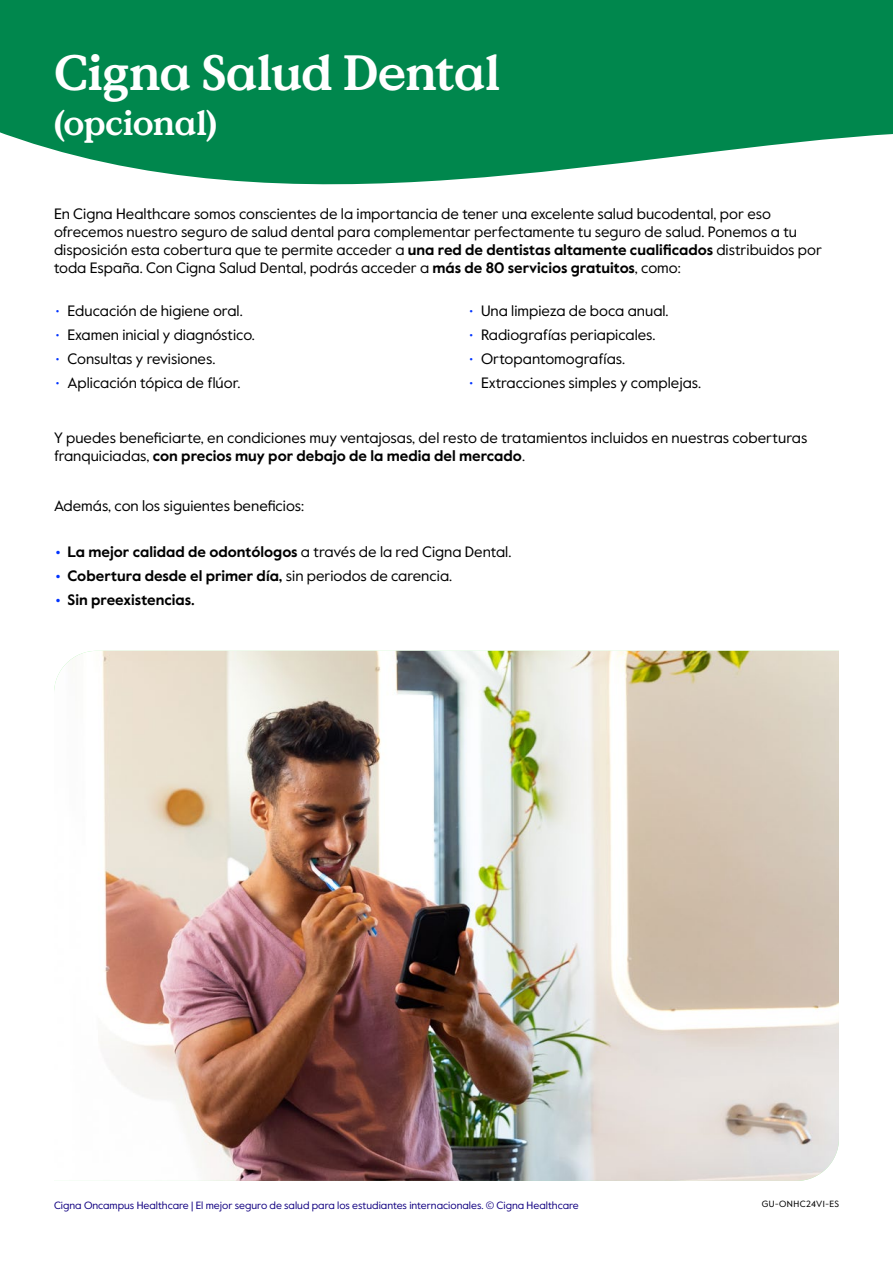
<style>
.page{position:relative;width:893px;height:1263px;background:#fff}
.page>*{position:absolute;margin:0;border:0;box-sizing:border-box;transform-origin:0 0}
.t1{font:700 49.5px "Value Serif Pro";letter-spacing:-.025em;color:#fff}
.t2{font:700 34.5px "Value Serif Pro";letter-spacing:-.02em;color:#fff}
.t3{font:15px/18px "Value Sans Pro";color:#000}
.t4{font:700 15px "Value Sans Pro";color:#000}
.t5{font:10.5px "Value Sans Pro";color:#110081}
.t6{font:9px "Value Sans Pro";letter-spacing:.04em;color:#000}
.s1{font-weight:700}
.s2{color:#03f}
.s3{font-weight:400}
</style>
<div class="page">
<svg style="left:0;top:0;width:893px;height:185px;background:#1c9460"></svg>
<img style="left:54px;top:651px;width:785px;height:530px">
<h1 class="t1" style="left:54px;top:43px;width:448px">Cigna Salud Dental</h1>
<h2 class="t2" style="left:54px;top:102px;width:165px">(opcional)</h2>
<p class="t3" style="left:54px;top:205px;width:769px">En Cigna Healthcare somos conscientes de la importancia de tener una excelente salud bucodental, por eso ofrecemos nuestro seguro de salud dental para complementar perfectamente tu seguro de salud. Ponemos a tu disposición esta cobertura que te permite acceder a <span class="s1">una red de dentistas altamente cualificados</span> distribuidos por toda España. Con Cigna Salud Dental, podrás acceder a <span class="s1">más de 80 servicios gratuitos</span>, como:</p>
<p class="t3" style="left:55px;top:302px;width:189px"><span class="s2">•</span> Educación de higiene oral.</p>
<p class="t3" style="left:55px;top:326px;width:201px"><span class="s2">•</span> Examen inicial y diagnóstico.</p>
<p class="t3" style="left:55px;top:350px;width:161px"><span class="s2">•</span> Consultas y revisiones.</p>
<p class="t3" style="left:55px;top:374px;width:186px"><span class="s2">•</span> Aplicación tópica de flúor.</p>
<p class="t3" style="left:469px;top:302px;width:201px"><span class="s2">•</span> Una limpieza de boca anual.</p>
<p class="t3" style="left:469px;top:326px;width:188px"><span class="s2">•</span> Radiografías periapicales.</p>
<p class="t3" style="left:469px;top:350px;width:158px"><span class="s2">•</span> Ortopantomografías.</p>
<p class="t3" style="left:469px;top:374px;width:234px"><span class="s2">•</span> Extracciones simples y complejas.</p>
<p class="t3" style="left:54px;top:429px;width:755px">Y puedes beneficiarte, en condiciones muy ventajosas, del resto de tratamientos incluidos en nuestras coberturas franquiciadas, <span class="s1">con precios muy por debajo de la media del mercado</span>.</p>
<p class="t3" style="left:54px;top:497px;width:252px">Además, con los siguientes beneficios:</p>
<p class="t4" style="left:56px;top:543px;width:457px"><span class="s2">•</span> La mejor calidad de odontólogos <span class="s3">a través de la red Cigna Dental.</span></p>
<p class="t4" style="left:56px;top:567px;width:398px"><span class="s2">•</span> Cobertura desde el primer día, <span class="s3">sin periodos de carencia.</span></p>
<p class="t4" style="left:56px;top:591px;width:141px"><span class="s2">•</span> Sin preexistencias.</p>
<p class="t5" style="left:54px;top:1199px;width:526px">Cigna Oncampus Healthcare | El mejor seguro de salud para los estudiantes internacionales. © Cigna Healthcare</p>
<p class="t6" style="left:762px;top:1199px;width:79px">GU-ONHC24V1-ES</p>
</div>
